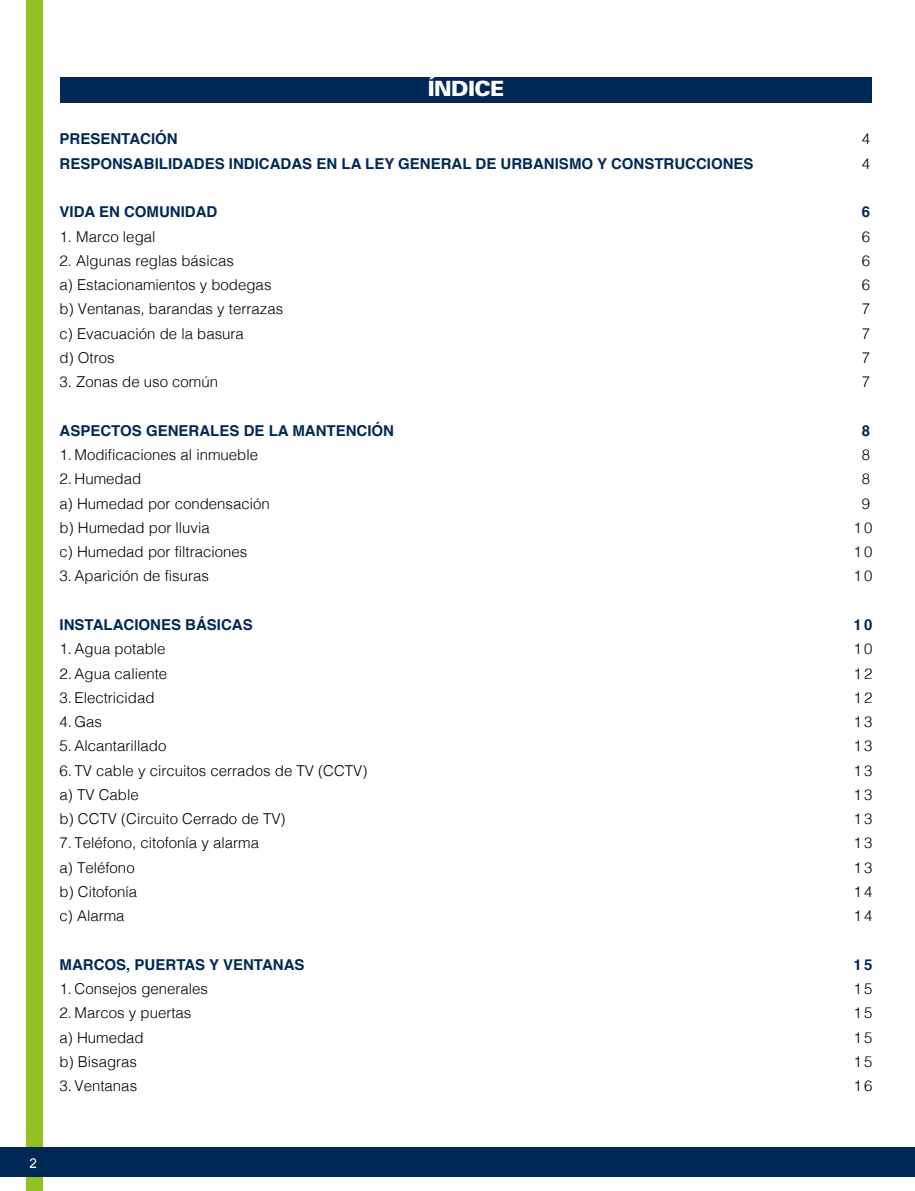
<style>
.page{position:relative;width:915px;height:1191px;background:#fff}
.page>*{position:absolute;margin:0;border:0;box-sizing:border-box;transform-origin:0 0}
.t1{font:900 21px "Univers";letter-spacing:-.03em;color:#fff}
.t2{font:300 15px "Helvetica";color:#000}
.t3{font:700 15px "Helvetica";color:#002856}
.t4{font:13.5px "Arial";color:#fff}
</style>
<div class="page">
<div style="left:26px;top:0;width:17px;height:1191px;background:#92c020"></div>
<div style="left:0;top:1147px;width:914px;height:29px;background:#002856"></div>
<div style="left:60px;top:77px;width:811px;height:25px;background:#002856"></div>
<h1 class="t1" style="left:428px;top:75px;width:78px">ÍNDICE</h1>
<p class="t3" style="left:60px;top:127px;width:120px">PRESENTACIÓN</p>
<p class="t2" style="left:861px;top:126px;width:10px">4</p>
<p class="t3" style="left:60px;top:151px;width:695px">RESPONSABILIDADES INDICADAS EN LA LEY GENERAL DE URBANISMO Y CONSTRUCCIONES</p>
<p class="t2" style="left:861px;top:151px;width:10px">4</p>
<p class="t3" style="left:60px;top:200px;width:159px">VIDA EN COMUNIDAD</p>
<p class="t3" style="left:861px;top:200px;width:10px">6</p>
<p class="t2" style="left:60px;top:223px;width:97px">1. Marco legal</p>
<p class="t2" style="left:861px;top:223px;width:10px">6</p>
<p class="t2" style="left:60px;top:248px;width:176px">2. Algunas reglas básicas</p>
<p class="t2" style="left:861px;top:248px;width:10px">6</p>
<p class="t2" style="left:60px;top:272px;width:213px">a) Estacionamientos y bodegas</p>
<p class="t2" style="left:861px;top:272px;width:10px">6</p>
<p class="t2" style="left:60px;top:296px;width:225px">b) Ventanas, barandas y terrazas</p>
<p class="t2" style="left:861px;top:296px;width:10px">7</p>
<p class="t2" style="left:60px;top:320px;width:186px">c) Evacuación de la basura</p>
<p class="t2" style="left:861px;top:320px;width:10px">7</p>
<p class="t2" style="left:60px;top:345px;width:57px">d) Otros</p>
<p class="t2" style="left:861px;top:345px;width:10px">7</p>
<p class="t2" style="left:60px;top:369px;width:160px">3. Zonas de uso común</p>
<p class="t2" style="left:861px;top:369px;width:10px">7</p>
<p class="t3" style="left:60px;top:418px;width:336px">ASPECTOS GENERALES DE LA MANTENCIÓN</p>
<p class="t3" style="left:861px;top:418px;width:10px">8</p>
<p class="t2" style="left:60px;top:442px;width:200px">1. Modificaciones al inmueble</p>
<p class="t2" style="left:861px;top:442px;width:10px">8</p>
<p class="t2" style="left:60px;top:466px;width:83px">2. Humedad</p>
<p class="t2" style="left:861px;top:466px;width:10px">8</p>
<p class="t2" style="left:60px;top:490px;width:212px">a) Humedad por condensación</p>
<p class="t2" style="left:861px;top:490px;width:10px">9</p>
<p class="t2" style="left:60px;top:515px;width:152px">b) Humedad por lluvia</p>
<p class="t2" style="left:853px;top:515px;width:20px">10</p>
<p class="t2" style="left:60px;top:539px;width:189px">c) Humedad por filtraciones</p>
<p class="t2" style="left:853px;top:539px;width:20px">10</p>
<p class="t2" style="left:60px;top:563px;width:151px">3. Aparición de fisuras</p>
<p class="t2" style="left:853px;top:563px;width:20px">10</p>
<p class="t3" style="left:60px;top:612px;width:195px">INSTALACIONES BÁSICAS</p>
<p class="t3" style="left:853px;top:612px;width:20px">10</p>
<p class="t2" style="left:60px;top:636px;width:107px">1. Agua potable</p>
<p class="t2" style="left:853px;top:636px;width:20px">10</p>
<p class="t2" style="left:60px;top:660px;width:109px">2. Agua caliente</p>
<p class="t2" style="left:853px;top:660px;width:20px">12</p>
<p class="t2" style="left:60px;top:684px;width:97px">3. Electricidad</p>
<p class="t2" style="left:853px;top:684px;width:20px">12</p>
<p class="t2" style="left:60px;top:709px;width:44px">4. Gas</p>
<p class="t2" style="left:853px;top:709px;width:20px">13</p>
<p class="t2" style="left:60px;top:733px;width:108px">5. Alcantarillado</p>
<p class="t2" style="left:853px;top:733px;width:20px">13</p>
<p class="t2" style="left:60px;top:757px;width:309px">6. TV cable y circuitos cerrados de TV (CCTV)</p>
<p class="t2" style="left:853px;top:757px;width:20px">13</p>
<p class="t2" style="left:60px;top:782px;width:81px">a) TV Cable</p>
<p class="t2" style="left:853px;top:782px;width:20px">13</p>
<p class="t2" style="left:60px;top:806px;width:227px">b) CCTV (Circuito Cerrado de TV)</p>
<p class="t2" style="left:853px;top:806px;width:20px">13</p>
<p class="t2" style="left:60px;top:830px;width:201px">7. Teléfono, citofonía y alarma</p>
<p class="t2" style="left:853px;top:830px;width:20px">13</p>
<p class="t2" style="left:60px;top:854px;width:77px">a) Teléfono</p>
<p class="t2" style="left:853px;top:854px;width:20px">13</p>
<p class="t2" style="left:60px;top:879px;width:79px">b) Citofonía</p>
<p class="t2" style="left:853px;top:879px;width:20px">14</p>
<p class="t2" style="left:60px;top:903px;width:67px">c) Alarma</p>
<p class="t2" style="left:853px;top:903px;width:20px">14</p>
<p class="t3" style="left:60px;top:952px;width:246px">MARCOS, PUERTAS Y VENTANAS</p>
<p class="t3" style="left:853px;top:952px;width:20px">15</p>
<p class="t2" style="left:60px;top:976px;width:150px">1. Consejos generales</p>
<p class="t2" style="left:853px;top:976px;width:20px">15</p>
<p class="t2" style="left:60px;top:1000px;width:133px">2. Marcos y puertas</p>
<p class="t2" style="left:853px;top:1000px;width:20px">15</p>
<p class="t2" style="left:60px;top:1024px;width:86px">a) Humedad</p>
<p class="t2" style="left:853px;top:1024px;width:20px">15</p>
<p class="t2" style="left:60px;top:1048px;width:79px">b) Bisagras</p>
<p class="t2" style="left:853px;top:1048px;width:20px">15</p>
<p class="t2" style="left:60px;top:1073px;width:79px">3. Ventanas</p>
<p class="t2" style="left:853px;top:1073px;width:20px">16</p>
<p class="t4" style="left:29px;top:1154px;width:9px">2</p>
</div>
